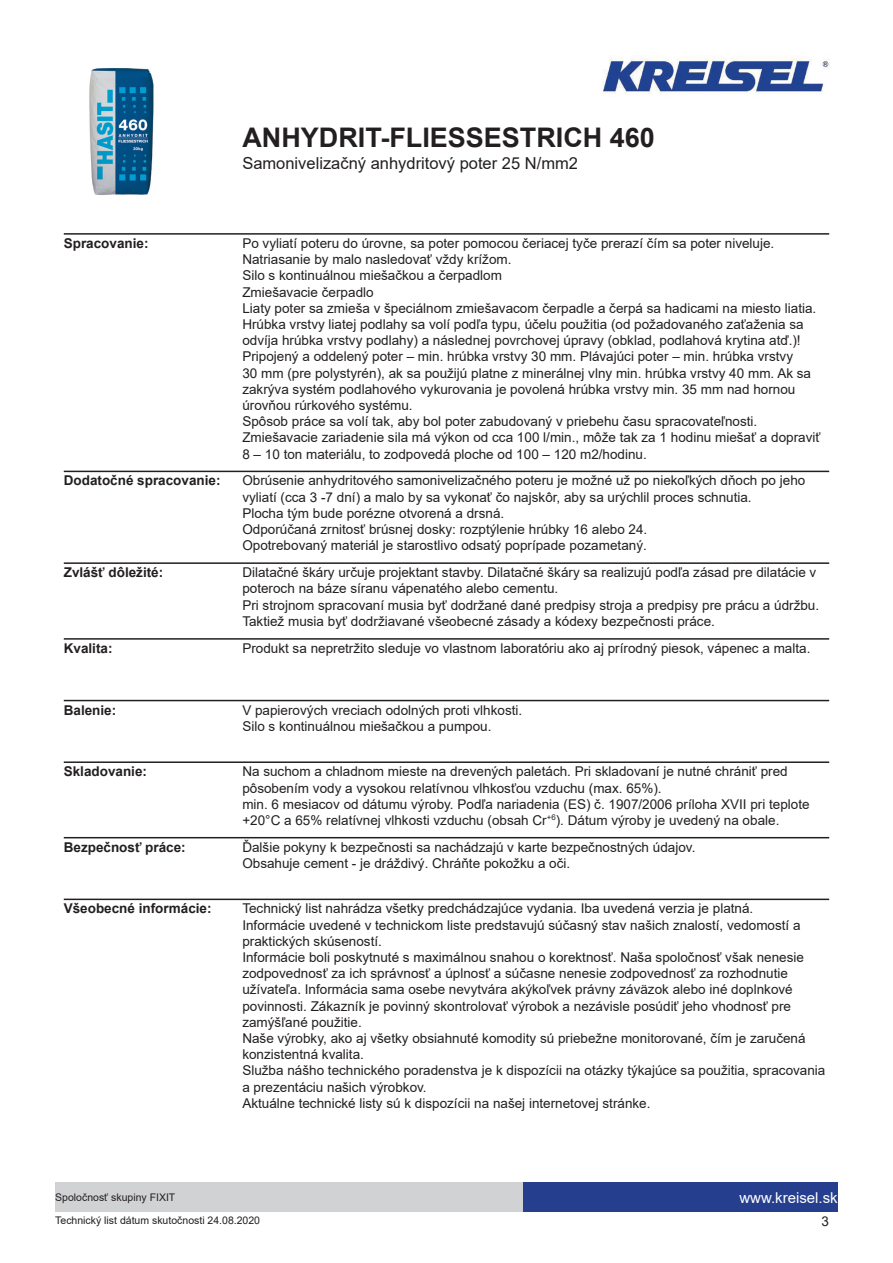
<style>
.page{position:relative;width:893px;height:1263px;background:#fff}
.page>*{position:absolute;margin:0;border:0;box-sizing:border-box;transform-origin:0 0}
.t1{font:700 27px "Arial";color:#231f20}
.t2{font:16.5px "Arial";color:#231f20}
.t3{font:15px "Arial";color:#fff}
.t4{font:13.5px/16.2px "Arial";color:#231f20}
.t5{font:700 13.5px "Arial";color:#231f20}
.t6{font:10.5px "Arial";color:#231f20}
</style>
<div class="page">
<img style="left:89px;top:68px;width:65px;height:127px">
<img style="left:602px;top:55px;width:227px;height:39px">
<div style="left:523px;top:1182px;width:315px;height:30px;background:#253f8e"></div>
<div style="left:55px;top:1182px;width:468px;height:30px;background:#d1d2d4"></div>
<hr style="left:64px;top:233px;width:765px;height:2px;background:#231f20">
<hr style="left:64px;top:471px;width:765px;height:1px;background:#231f20">
<hr style="left:64px;top:562px;width:765px;height:2px;background:#231f20">
<hr style="left:64px;top:638px;width:765px;height:2px;background:#231f20">
<hr style="left:64px;top:700px;width:765px;height:1px;background:#231f20">
<hr style="left:64px;top:761px;width:765px;height:2px;background:#231f20">
<hr style="left:64px;top:837px;width:765px;height:1px;background:#231f20">
<hr style="left:64px;top:898px;width:765px;height:2px;background:#231f20">
<h1 class="t1" style="left:242px;top:119px;width:414px">ANHYDRIT-FLIESSESTRICH 460</h1>
<p class="t2" style="left:242px;top:152px;width:337px">Samonivelizačný anhydritový poter 25 N/mm2</p>
<p class="t5" style="left:64px;top:234px;width:86px">Spracovanie:</p>
<p class="t4" style="left:242px;top:235px;width:580px">Po vyliatí poteru do úrovne, sa poter pomocou čeriacej tyče prerazí čím sa poter niveluje.<br>Natriasanie by malo nasledovať vždy krížom.<br>Silo s kontinuálnou miešačkou a čerpadlom<br>Zmiešavacie čerpadlo<br>Liaty poter sa zmieša v špeciálnom zmiešavacom čerpadle a čerpá sa hadicami na miesto liatia.<br>Hrúbka vrstvy liatej podlahy sa volí podľa typu, účelu použitia (od požadovaného zaťaženia sa odvíja hrúbka vrstvy podlahy) a následnej povrchovej úpravy (obklad, podlahová krytina atď.)!<br>Pripojený a oddelený poter – min. hrúbka vrstvy 30 mm. Plávajúci poter – min. hrúbka vrstvy<br>30 mm (pre polystyrén), ak sa použijú platne z minerálnej vlny min. hrúbka vrstvy 40 mm. Ak sa zakrýva systém podlahového vykurovania je povolená hrúbka vrstvy min. 35 mm nad hornou úrovňou rúrkového systému.<br>Spôsob práce sa volí tak, aby bol poter zabudovaný v priebehu času spracovateľnosti.<br>Zmiešavacie zariadenie sila má výkon od cca 100 l/min., môže tak za 1 hodinu miešať a dopraviť 8 – 10 ton materiálu, to zodpovedá ploche od 100 – 120 m2/hodinu.</p>
<p class="t5" style="left:64px;top:471px;width:158px">Dodatočné spracovanie:</p>
<p class="t4" style="left:242px;top:472px;width:564px">Obrúsenie anhydritového samonivelizačného poteru je možné už po niekoľkých dňoch po jeho vyliatí (cca 3 -7 dní) a malo by sa vykonať čo najskôr, aby sa urýchlil proces schnutia.<br>Plocha tým bude porézne otvorená a drsná.<br>Odporúčaná zrnitosť brúsnej dosky: rozptýlenie hrúbky 16 alebo 24.<br>Opotrebovaný materiál je starostlivo odsatý poprípade pozametaný.</p>
<p class="t5" style="left:64px;top:563px;width:101px">Zvlášť dôležité:</p>
<p class="t4" style="left:242px;top:564px;width:578px">Dilatačné škáry určuje projektant stavby. Dilatačné škáry sa realizujú podľa zásad pre dilatácie v poteroch na báze síranu vápenatého alebo cementu.<br>Pri strojnom spracovaní musia byť dodržané dané predpisy stroja a predpisy pre prácu a údržbu.<br>Taktiež musia byť dodržiavané všeobecné zásady a kódexy bezpečnosti práce.</p>
<p class="t5" style="left:64px;top:639px;width:50px">Kvalita:</p>
<p class="t4" style="left:242px;top:640px;width:569px">Produkt sa nepretržito sleduje vo vlastnom laboratóriu ako aj prírodný piesok, vápenec a malta.</p>
<p class="t5" style="left:64px;top:700px;width:54px">Balenie:</p>
<p class="t4" style="left:242px;top:702px;width:281px">V papierových vreciach odolných proti vlhkosti.<br>Silo s kontinuálnou miešačkou a pumpou.</p>
<p class="t5" style="left:64px;top:762px;width:85px">Skladovanie:</p>
<p class="t4" style="left:242px;top:763px;width:569px">Na suchom a chladnom mieste na drevených paletách. Pri skladovaní je nutné chrániť pred pôsobením vody a vysokou relatívnou vlhkosťou vzduchu (max. 65%).<br>min. 6 mesiacov od dátumu výroby. Podľa nariadenia (ES) č. 1907/2006 príloha XVII pri teplote +20°C a 65% relatívnej vlhkosti vzduchu (obsah Cr<sup>+6</sup>). Dátum výroby je uvedený na obale.</p>
<p class="t5" style="left:64px;top:837px;width:123px">Bezpečnosť práce:</p>
<p class="t4" style="left:242px;top:839px;width:455px">Ďalšie pokyny k bezpečnosti sa nachádzajú v karte bezpečnostných údajov.<br>Obsahuje cement - je dráždivý. Chráňte pokožku a oči.</p>
<p class="t5" style="left:64px;top:899px;width:149px">Všeobecné informácie:</p>
<p class="t4" style="left:242px;top:900px;width:585px">Technický list nahrádza všetky predchádzajúce vydania. Iba uvedená verzia je platná.<br>Informácie uvedené v technickom liste predstavujú súčasný stav našich znalostí, vedomostí a praktických skúseností.<br>Informácie boli poskytnuté s maximálnou snahou o korektnosť. Naša spoločnosť však nenesie zodpovednosť za ich správnosť a úplnosť a súčasne nenesie zodpovednosť za rozhodnutie užívateľa. Informácia sama osebe nevytvára akýkoľvek právny záväzok alebo iné doplnkové povinnosti. Zákazník je povinný skontrolovať výrobok a nezávisle posúdiť jeho vhodnosť pre zamýšľané použitie.<br>Naše výrobky, ako aj všetky obsiahnuté komodity sú priebežne monitorované, čím je zaručená konzistentná kvalita.<br>Služba nášho technického poradenstva je k dispozícii na otázky týkajúce sa použitia, spracovania a prezentáciu našich výrobkov.<br>Aktuálne technické listy sú k dispozícii na našej internetovej stránke.</p>
<p class="t6" style="left:55px;top:1190px;width:122px">Spoločnosť skupiny FIXIT</p>
<p class="t3" style="left:739px;top:1187px;width:100px">www.kreisel.sk</p>
<p class="t6" style="left:55px;top:1213px;width:206px">Technický list dátum skutočnosti 24.08.2020</p>
<p class="t4" style="left:821px;top:1213px;width:9px">3</p>
</div>
